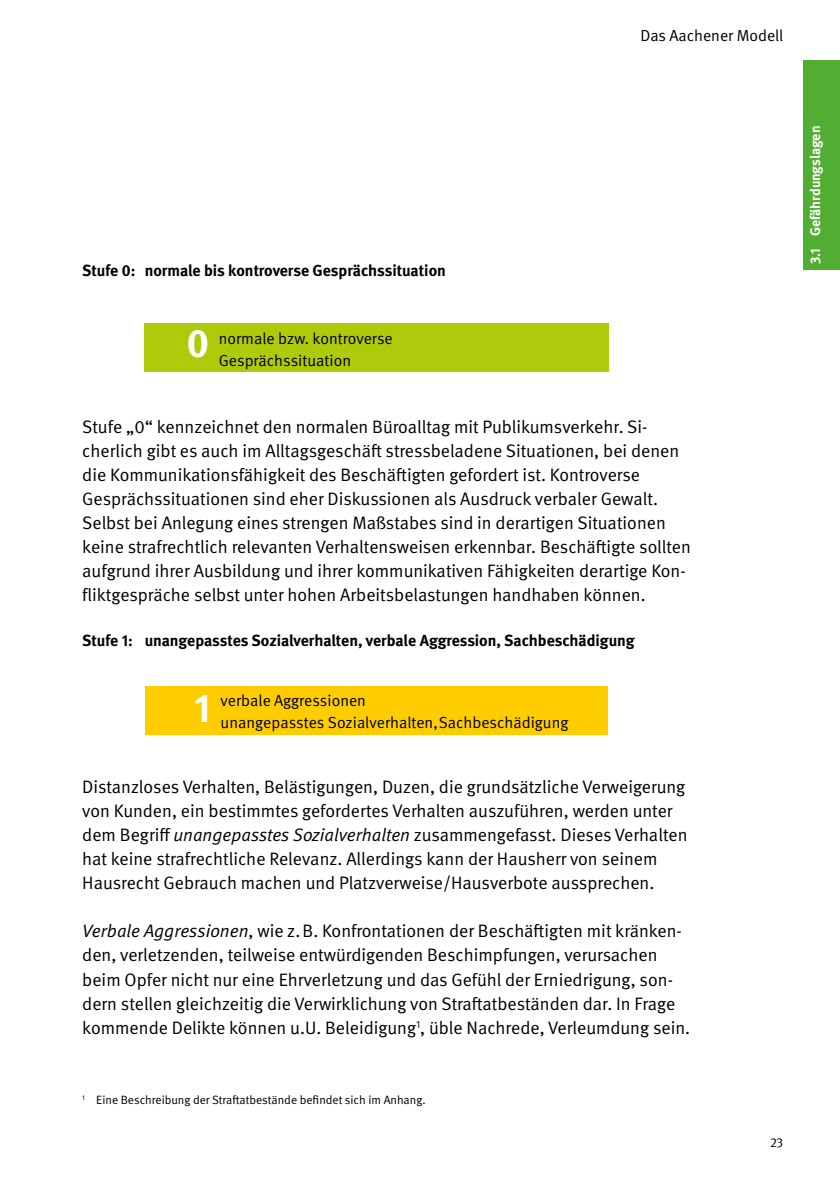
<style>
.page{position:relative;width:840px;height:1191px;background:#fff}
.page>*{position:absolute;margin:0;border:0;box-sizing:border-box;transform-origin:0 0}
.t1{font:700 40px "DGUV Meta";color:#fff}
.fließ{font:18px/24px "DGUV Meta";color:#000}
.t2{font:16px/22px "DGUV Meta";color:#000}
.BU{font:700 16px "DGUV Meta";letter-spacing:-.005em;color:#000}
.t3{font:700 14px "DGUV Meta";color:#fff}
.t4{font:13px "DGUV Meta";color:#000}
.Fußnoten{font:12px "DGUV Meta";color:#000}
.s1{font-style:italic}
</style>
<div class="page">
<div style="left:144px;top:324px;width:464px;height:48px;background:#afca0b"></div>
<div style="left:145px;top:686px;width:462px;height:48px;background:#fc0"></div>
<div style="left:803px;top:60px;width:36px;height:210px;background:#52ae32"></div>
<p class="t2" style="left:640px;top:24px;width:144px">Das Aachener Modell</p>
<p class="BU" style="left:82px;top:261px;width:365px">Stufe 0: normale bis kontroverse Gesprächssituation</p>
<h1 class="t1" style="left:187px;top:319px;width:24px">0</h1>
<p class="t2" style="left:219px;top:327px;width:175px">normale bzw. kontroverse<br>Gesprächssituation</p>
<p class="fließ" style="left:82px;top:415px;width:610px">Stufe „0“ kennzeichnet den normalen Büroalltag mit Publikumsverkehr. Si&shy;cherlich gibt es auch im Alltagsgeschäft stressbeladene Situationen, bei denen die Kommunikationsfähigkeit des Beschäftigten gefordert ist. Kontroverse Gesprächssituationen sind eher Diskussionen als Ausdruck verbaler Gewalt.<br>Selbst bei Anlegung eines strengen Maßstabes sind in derartigen Situationen keine strafrechtlich relevanten Verhaltensweisen erkennbar. Beschäftigte sollten aufgrund ihrer Ausbildung und ihrer kommunikativen Fähigkeiten derartige Kon&shy;fliktgespräche selbst unter hohen Arbeitsbelastungen handhaben können.</p>
<p class="BU" style="left:82px;top:631px;width:553px">Stufe 1: unangepasstes Sozialverhalten, verbale Aggression, Sachbeschädigung</p>
<h1 class="t1" style="left:194px;top:684px;width:18px">1</h1>
<p class="t2" style="left:220px;top:690px;width:349px">verbale Aggressionen<br>unangepasstes Sozialverhalten, Sachbeschädigung</p>
<p class="fließ" style="left:82px;top:775px;width:606px">Distanzloses Verhalten, Belästigungen, Duzen, die grundsätzliche Verweigerung von Kunden, ein bestimmtes gefordertes Verhalten auszuführen, werden unter dem Begriff <span class="s1">unangepasstes Sozialverhalten</span> zusammengefasst. Dieses Verhalten hat keine strafrechtliche Relevanz. Allerdings kann der Hausherr von seinem Hausrecht Gebrauch machen und Platzverweise/Hausverbote aussprechen.</p>
<p class="fließ" style="left:82px;top:919px;width:609px"><span class="s1">Verbale Aggressionen</span>, wie z.B. Konfrontationen der Beschäftigten mit kränken&shy;den, verletzenden, teilweise entwürdigenden Beschimpfungen, verursachen beim Opfer nicht nur eine Ehrverletzung und das Gefühl der Erniedrigung, son&shy;dern stellen gleichzeitig die Verwirklichung von Straftatbeständen dar. In Frage kommende Delikte können u.U. Beleidigung<sup>1</sup>, üble Nachrede, Verleumdung sein.</p>
<p class="Fußnoten" style="left:82px;top:1093px;width:345px"><sup>1</sup> Eine Beschreibung der Straftatbestände befindet sich im Anhang.</p>
<p class="t3" style="left:806px;top:264px;width:140px;rotate:-90deg">3.1 Gefährdungslagen</p>
<p class="t4" style="left:769px;top:1135px;width:15px">23</p>
</div>
